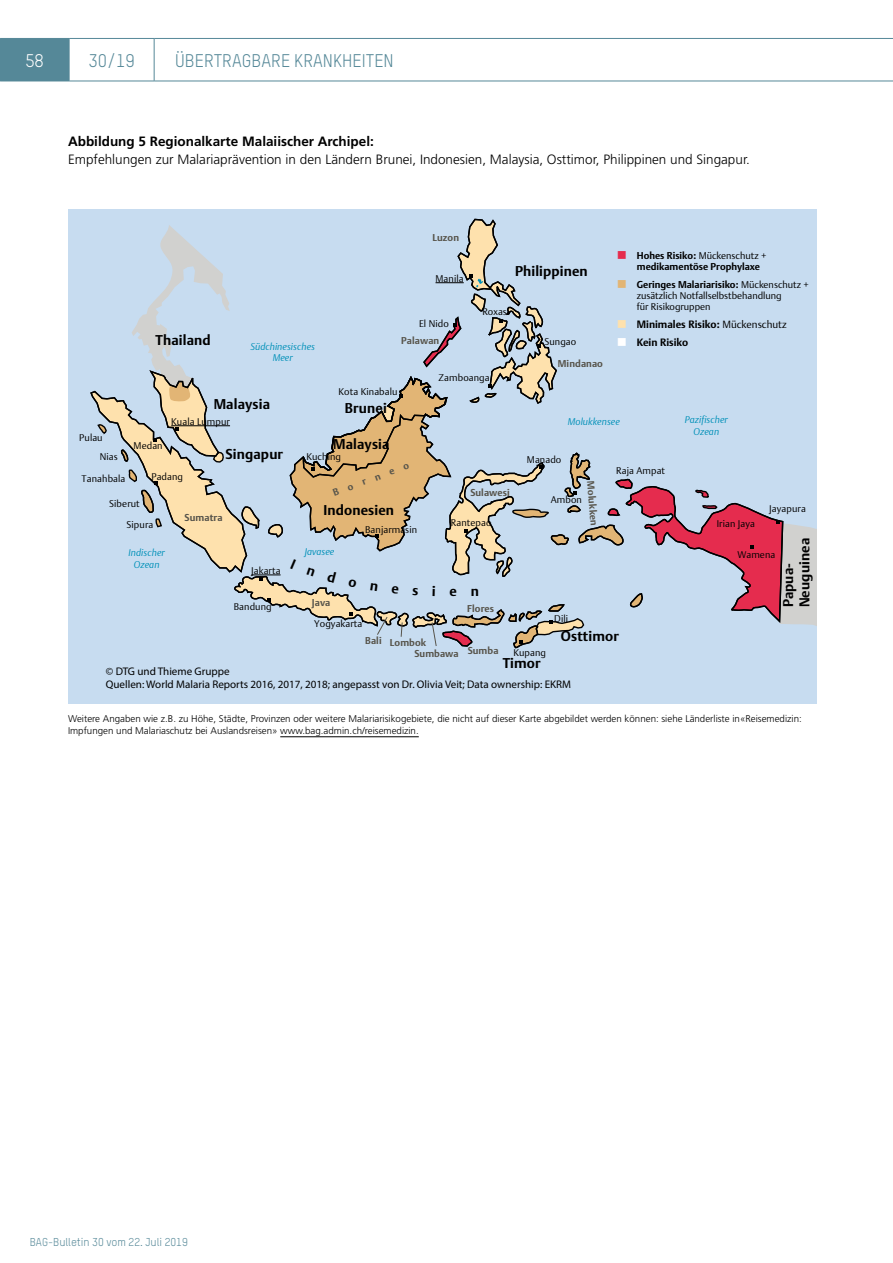
<style>
.page{position:relative;width:893px;height:1263px;background:#fff}
.page>*{position:absolute;margin:0;border:0;box-sizing:border-box;transform-origin:0 0}
.t1{font:18px "TSTAR";color:#558898}
.t2{font:18px "TSTAR";color:#fff}
.t3{font:700 13.8px/16.6px "Thieme Argo 2011";letter-spacing:.01em;color:#000}
.t4{font:300 13.5px/18px "Frutiger";color:#000}
.t5{font:11.25px "TSTAR";color:#558898}
.t6{font:11.1px/13.4px "Myriad Pro";color:#000}
.t7{font:700 10.35px "Thieme Argo 2011";color:#000}
.t8{font:300 9.75px/11.1px "Thieme Argo 2011";letter-spacing:.01em;color:#000}
.Text_Inhalte_Bildlegende{font:300 9.75px/11.7px "Frutiger";color:#000}
.t9{font:700 9.75px/11.1px "Thieme Argo 2011";letter-spacing:.01em;color:#57544b}
.t10{font:italic 300 9.75px/11.6px "Thieme Argo 2011";letter-spacing:.01em;color:#0090b8;text-align:center}
.t11{font:700 9.75px/11.1px "Thieme Argo 2011";color:#000}
.s1{font-weight:700}
.s2{font-weight:300;font-size:13.8px;color:#e52c4e}
.s3{font-weight:300}
.s4{font-size:13.8px;color:#e2b575}
.s5{font-weight:300;font-size:13.8px;color:#fee1ad}
.s6{font-weight:300;font-size:13.8px;color:#fff}
</style>
<div class="page">
<hr style="left:69px;top:38px;width:85px;height:1px;background:#558898">
<hr style="left:69px;top:39px;width:1px;height:42px;background:#558898">
<hr style="left:154px;top:38px;width:739px;height:1px;background:#558898">
<hr style="left:154px;top:39px;width:1px;height:42px;background:#558898">
<div style="left:0;top:38px;width:69px;height:43px;background:#558898"></div>
<hr style="left:0;top:81px;width:69px;height:1px;background:#558898">
<hr style="left:69px;top:81px;width:85px;height:1px;background:#558898">
<hr style="left:154px;top:81px;width:739px;height:1px;background:#558898">
<div style="left:68px;top:209px;width:748px;height:495px;background:#c7dcf0"></div>
<hr style="left:280px;top:736px;width:139px;height:1px;background:#000">
<svg style="left:90px;top:218px;width:726px;height:431px"></svg>
<h1 class="t2" style="left:25px;top:49px;width:20px">58</h1>
<h1 class="t1" style="left:89px;top:49px;width:48px">30/19</h1>
<h1 class="t1" style="left:175px;top:50px;width:220px">ÜBERTRAGBARE KRANKHEITEN</h1>
<p class="t4" style="left:68px;top:132px;width:683px"><span class="s1">Abbildung 5 Regionalkarte Malaiischer Archipel:<br></span>Empfehlungen zur Malariaprävention in den Ländern Brunei, Indonesien, Malaysia, Osttimor, Philippinen und Singapur.</p>
<p class="t9" style="left:432px;top:232px;width:28px">Luzon</p>
<p class="t3" style="left:155px;top:332px;width:57px">Thailand</p>
<p class="t10" style="left:250px;top:340px;width:66px">Südchinesisches<br>Meer</p>
<p class="t8" style="left:435px;top:272px;width:30px">Manila</p>
<p class="t8" style="left:419px;top:318px;width:31px">El Nido</p>
<p class="t9" style="left:401px;top:335px;width:40px">Palawan</p>
<p class="t3" style="left:515px;top:262px;width:74px">Philippinen</p>
<p class="t8" style="left:482px;top:306px;width:26px">Roxas</p>
<p class="t8" style="left:544px;top:336px;width:33px">Sungao</p>
<p class="t9" style="left:558px;top:358px;width:47px">Mindanao</p>
<p class="t11" style="left:637px;top:250px;width:131px;text-indent:-21px"><span class="s2">■</span> Hohes Risiko: <span class="s3">Mückenschutz + </span>medikamentöse Prophylaxe</p>
<p class="t8" style="left:637px;top:278px;width:174px;text-indent:-21px"><span class="s4">■</span> <span class="s1">Geringes Malariarisiko:</span> Mückenschutz + zusätzlich Notfallselbstbehandlung<br>für Risikogruppen</p>
<p class="t7" style="left:616px;top:317px;width:172px"><span class="s5">■</span> Minimales Risiko: <span class="s3">Mückenschutz</span></p>
<p class="t7" style="left:616px;top:335px;width:74px"><span class="s6">■</span> Kein Risiko</p>
<p class="t8" style="left:439px;top:371px;width:53px">Zamboanga</p>
<p class="t8" style="left:339px;top:386px;width:60px">Kota Kinabalu</p>
<p class="t3" style="left:214px;top:395px;width:58px">Malaysia</p>
<p class="t3" style="left:345px;top:399px;width:43px">Brunei</p>
<p class="t8" style="left:171px;top:415px;width:60px">Kuala Lumpur</p>
<p class="t10" style="left:568px;top:416px;width:54px">Molukkensee</p>
<p class="t8" style="left:79px;top:432px;width:25px">Pulau</p>
<p class="t8" style="left:82px;top:472px;width:45px">Tanahbala</p>
<p class="t8" style="left:127px;top:493px;width:28px;line-height:21px;text-indent:-17px">Siberut<br>Sipura</p>
<p class="t8" style="left:134px;top:439px;width:31px">Medan</p>
<p class="t3" style="left:226px;top:446px;width:59px">Singapur</p>
<p class="t8" style="left:100px;top:451px;width:20px">Nias</p>
<p class="t8" style="left:151px;top:471px;width:33px">Padang</p>
<p class="t9" style="left:185px;top:512px;width:40px">Sumatra</p>
<p class="t3" style="left:333px;top:435px;width:58px">Malaysia</p>
<p class="t8" style="left:306px;top:451px;width:36px">Kuching</p>
<p class="t9" style="left:331px;top:487px;width:82px;rotate:-20deg">Borneo</p>
<p class="t3" style="left:323px;top:502px;width:72px">Indonesien</p>
<p class="t8" style="left:365px;top:524px;width:54px">Banjarmasin</p>
<p class="t8" style="left:527px;top:454px;width:36px">Manado</p>
<p class="t9" style="left:470px;top:487px;width:41px">Sulawesi</p>
<p class="t9" style="left:596px;top:480px;width:47px;rotate:85deg">Molukken</p>
<p class="t8" style="left:551px;top:494px;width:33px">Ambon</p>
<p class="t8" style="left:451px;top:516px;width:42px">Rantepao</p>
<p class="t8" style="left:616px;top:465px;width:51px">Raja Ampat</p>
<p class="t10" style="left:129px;top:547px;width:38px">Indischer<br>Ozean</p>
<p class="t8" style="left:251px;top:565px;width:31px">Jakarta</p>
<p class="t8" style="left:234px;top:601px;width:39px">Bandung</p>
<p class="t10" style="left:305px;top:545px;width:31px">Javasee</p>
<p class="t9" style="left:312px;top:597px;width:20px">Java</p>
<p class="t3" style="left:449px;top:582px;width:31px">e n</p>
<p class="t9" style="left:467px;top:603px;width:28px">Flores</p>
<p class="t8" style="left:554px;top:613px;width:15px">Dili</p>
<p class="t8" style="left:314px;top:618px;width:50px">Yogyakarta</p>
<p class="t3" style="left:561px;top:628px;width:59px">Osttimor</p>
<p class="t9" style="left:414px;top:637px;width:86px;text-indent:-49px">Bali Lombok<br>Sumbawa Sumba</p>
<p class="t8" style="left:513px;top:646px;width:34px">Kupang</p>
<p class="t3" style="left:503px;top:654px;width:40px">Timor</p>
<p class="t6" style="left:106px;top:664px;width:467px">© DTG und Thieme Gruppe<br>Quellen: World Malaria Reports 2016, 2017, 2018; angepasst von Dr. Olivia Veit; Data ownership: EKRM</p>
<p class="t10" style="left:685px;top:414px;width:44px">Pazifischer<br>Ozean</p>
<p class="t8" style="left:769px;top:503px;width:38px">Jayapura</p>
<p class="t8" style="left:717px;top:517px;width:40px">Irian Jaya</p>
<p class="t8" style="left:737px;top:549px;width:40px">Wamena</p>
<p class="t3" style="left:780px;top:607px;width:71px;rotate:-90deg">Papua-<br>Neuguinea</p>
<p class="Text_Inhalte_Bildlegende" style="left:68px;top:713px;width:735px">Weitere Angaben wie z.B. zu Höhe, Städte, Provinzen oder weitere Malariarisikogebiete, die nicht auf dieser Karte abgebildet werden können: siehe Länderliste in«Reisemedizin:<br>Impfungen und Malariaschutz bei Auslandsreisen» www.bag.admin.ch/reisemedizin.</p>
<p class="t5" style="left:30px;top:1235px;width:160px">BAG-Bulletin 30 vom 22. Juli 2019</p>
</div>
